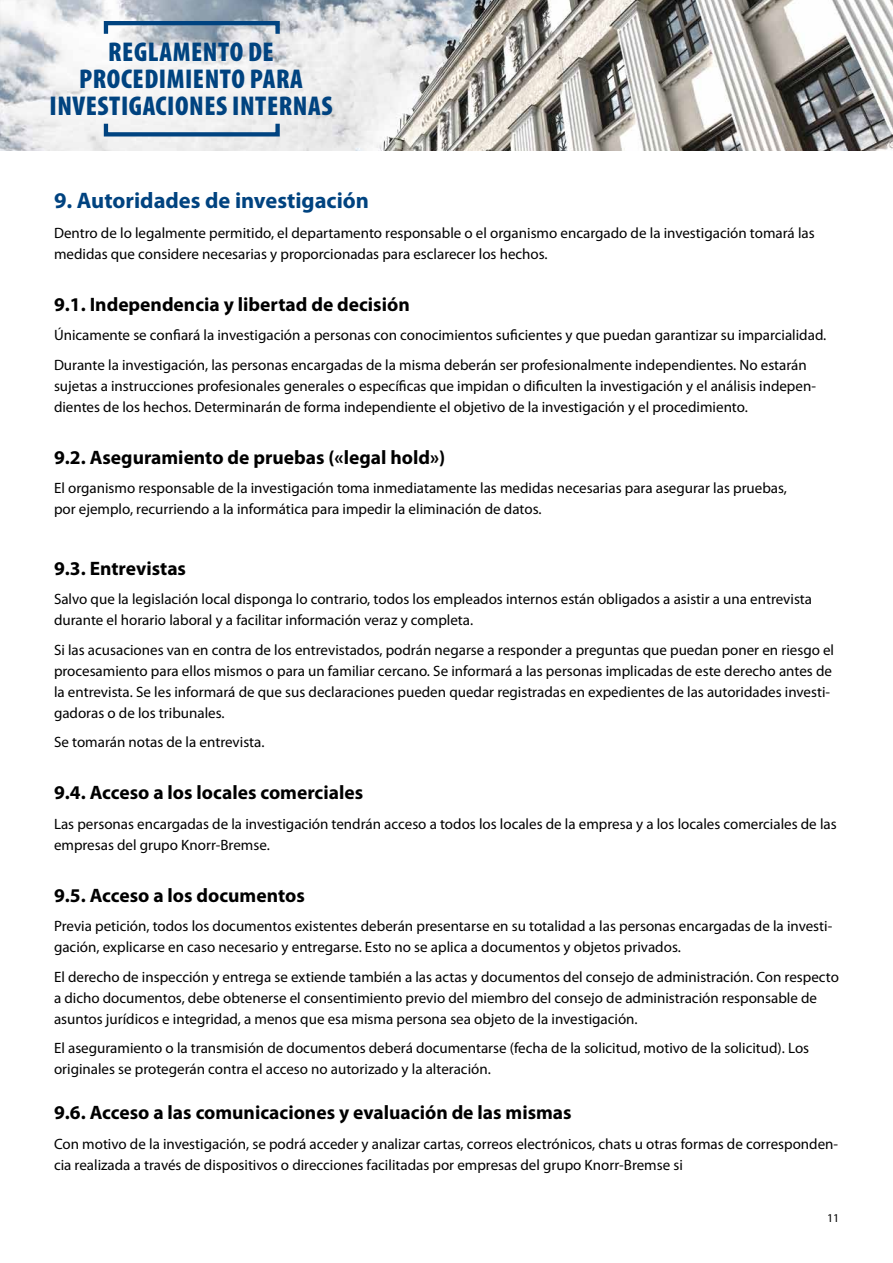
<style>
.page{position:relative;width:893px;height:1263px;background:#fff}
.page>*{position:absolute;margin:0;border:0;box-sizing:border-box;transform-origin:0 0}
.t1{font:900 condensed 27.3px/27.3px "Myriad Pro";letter-spacing:.02em;color:#004380;text-align:center}
.t2{font:700 22.5px "Myriad Pro";color:#004380}
.t3{font:700 19.5px "Myriad Pro";color:#000}
.t4{font:15px/21px "Myriad Pro";color:#000}
.t5{font:12px "Myriad Pro";color:#000}
</style>
<div class="page">
<img style="left:0;top:0;width:893px;height:151px">
<div style="left:104px;top:21px;width:176px;height:15px;border:4px solid #004380"></div>
<div style="left:104px;top:122px;width:176px;height:14px;border:4px solid #004380"></div>
<h1 class="t1" style="left:50px;top:38px;width:285px">REGLAMENTO DE<br>PROCEDIMIENTO PARA<br>INVESTIGACIONES INTERNAS</h1>
<h2 class="t2" style="left:54px;top:188px;width:317px">9. Autoridades de investigación</h2>
<p class="t4" style="left:54px;top:222px;width:762px">Dentro de lo legalmente permitido, el departamento responsable o el organismo encargado de la investigación tomará las medidas que considere necesarias y proporcionadas para esclarecer los hechos.</p>
<h3 class="t3" style="left:54px;top:293px;width:357px">9.1. Independencia y libertad de decisión</h3>
<p class="t4" style="left:54px;top:321px;width:774px;line-height:29.5px">Únicamente se confiará la investigación a personas con conocimientos suficientes y que puedan garantizar su imparcialidad.<br>Durante la investigación, las personas encargadas de la misma deberán ser profesionalmente independientes. No estarán</p>
<p class="t4" style="left:54px;top:375px;width:763px">sujetas a instrucciones profesionales generales o específicas que impidan o dificulten la investigación y el análisis indepen&shy;dientes de los hechos. Determinarán de forma independiente el objetivo de la investigación y el procedimiento.</p>
<h3 class="t3" style="left:54px;top:446px;width:393px">9.2. Aseguramiento de pruebas («legal hold»)</h3>
<p class="t4" style="left:54px;top:478px;width:734px">El organismo responsable de la investigación toma inmediatamente las medidas necesarias para asegurar las pruebas, por ejemplo, recurriendo a la informática para impedir la eliminación de datos.</p>
<h3 class="t3" style="left:54px;top:557px;width:134px">9.3. Entrevistas</h3>
<p class="t4" style="left:54px;top:589px;width:760px">Salvo que la legislación local disponga lo contrario, todos los empleados internos están obligados a asistir a una entrevista durante el horario laboral y a facilitar información veraz y completa.</p>
<p class="t4" style="left:54px;top:640px;width:782px">Si las acusaciones van en contra de los entrevistados, podrán negarse a responder a preguntas que puedan poner en riesgo el procesamiento para ellos mismos o para un familiar cercano. Se informará a las personas implicadas de este derecho antes de la entrevista. Se les informará de que sus declaraciones pueden quedar registradas en expedientes de las autoridades investi&shy;gadoras o de los tribunales.</p>
<p class="t4" style="left:54px;top:732px;width:212px">Se tomarán notas de la entrevista.</p>
<h3 class="t3" style="left:54px;top:782px;width:311px">9.4. Acceso a los locales comerciales</h3>
<p class="t4" style="left:54px;top:814px;width:784px">Las personas encargadas de la investigación tendrán acceso a todos los locales de la empresa y a los locales comerciales de las empresas del grupo Knorr-Bremse.</p>
<h3 class="t3" style="left:54px;top:884px;width:252px">9.5. Acceso a los documentos</h3>
<p class="t4" style="left:54px;top:916px;width:780px">Previa petición, todos los documentos existentes deberán presentarse en su totalidad a las personas encargadas de la investi&shy;gación, explicarse en caso necesario y entregarse. Esto no se aplica a documentos y objetos privados.</p>
<p class="t4" style="left:54px;top:967px;width:786px">El derecho de inspección y entrega se extiende también a las actas y documentos del consejo de administración. Con respecto a dicho documentos, debe obtenerse el consentimiento previo del miembro del consejo de administración responsable de asuntos jurídicos e integridad, a menos que esa misma persona sea objeto de la investigación.</p>
<p class="t4" style="left:54px;top:1038px;width:757px">El aseguramiento o la transmisión de documentos deberá documentarse (fecha de la solicitud, motivo de la solicitud). Los originales se protegerán contra el acceso no autorizado y la alteración.</p>
<h3 class="t3" style="left:54px;top:1102px;width:519px">9.6. Acceso a las comunicaciones y evaluación de las mismas</h3>
<p class="t4" style="left:54px;top:1134px;width:786px">Con motivo de la investigación, se podrá acceder y analizar cartas, correos electrónicos, chats u otras formas de corresponden&shy;cia realizada a través de dispositivos o direcciones facilitadas por empresas del grupo Knorr-Bremse si</p>
<p class="t5" style="left:827px;top:1211px;width:14px">11</p>
</div>
